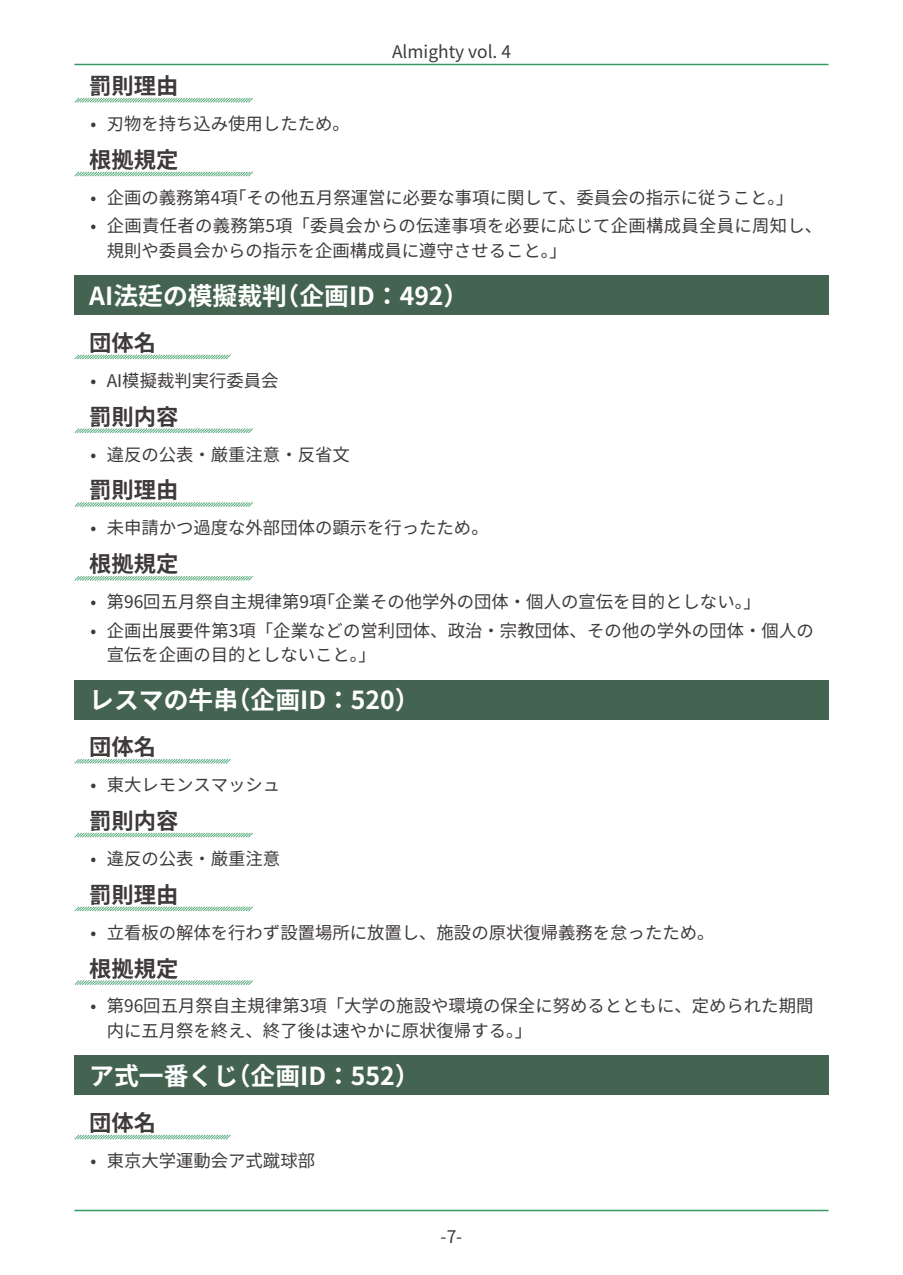
<style>
.page{position:relative;width:903px;height:1275px;background:#fff}
.page>*{position:absolute;margin:0;border:0;box-sizing:border-box;transform-origin:0 0}
.t1{font:700 24.85px "Source Han Sans JP";color:#fff}
.t2{font:700 22.4px "Source Han Sans JP";color:#3e3a39}
.t3{font:17.32px "Source Han Sans JP";color:#3e3a39}
.t4{font:17.32px "Source Han Sans JP";letter-spacing:.02em;color:#3e3a39}
</style>
<div class="page">
<hr style="left:74px;top:64px;width:754px;height:1px;background:#35995f">
<hr style="left:74px;top:1210px;width:754px;height:1px;background:#35995f">
<svg style="left:74px;top:97px;width:179px;height:6px"></svg>
<svg style="left:74px;top:171px;width:179px;height:6px"></svg>
<div style="left:74px;top:275px;width:754px;height:40px;background:#446451"></div>
<svg style="left:74px;top:354px;width:157px;height:6px"></svg>
<svg style="left:74px;top:428px;width:179px;height:6px"></svg>
<svg style="left:74px;top:502px;width:179px;height:5px"></svg>
<svg style="left:74px;top:576px;width:179px;height:5px"></svg>
<div style="left:74px;top:680px;width:754px;height:39px;background:#446451"></div>
<svg style="left:74px;top:759px;width:157px;height:5px"></svg>
<svg style="left:74px;top:832px;width:179px;height:6px"></svg>
<svg style="left:74px;top:906px;width:179px;height:6px"></svg>
<svg style="left:74px;top:980px;width:179px;height:5px"></svg>
<div style="left:74px;top:1055px;width:754px;height:40px;background:#446451"></div>
<svg style="left:74px;top:1134px;width:157px;height:6px"></svg>
<p class="t3" style="left:392px;top:42px;width:120px">Almighty vol 4.</p>
<p class="t2" style="left:89px;top:73px;width:91px">罰則理由</p>
<p class="t3" style="left:107px;top:114px;width:245px">刃物を持ち込み使用したため。</p>
<p class="t3" style="left:91px;top:114px;width:7px">•</p>
<p class="t2" style="left:89px;top:147px;width:91px">根拠規定</p>
<p class="t3" style="left:107px;top:188px;width:688px">企画の義務第 「項4 その他五月祭運営に必要な事項に関して、委員会の指示に従うこと「。</p>
<p class="t3" style="left:91px;top:188px;width:7px">•</p>
<p class="t3" style="left:91px;top:216px;width:7px">•</p>
<p class="t4" style="left:107px;top:216px;width:717px">企画責任者の義務第項5 「委員会からの伝達事項を必要に応じて企画構成員全員に周知し、</p>
<p class="t3" style="left:107px;top:241px;width:462px">規則や委員会からの指示を企画構成員に遵守させること「。</p>
<h1 class="t1" style="left:275px;top:281px;width:195px">（企画ID：492(</h1>
<h1 class="t1" style="left:89px;top:281px;width:199px">AI法廷の模擬裁判</h1>
<p class="t2" style="left:89px;top:330px;width:68px">団体名</p>
<p class="t3" style="left:107px;top:371px;width:173px">AI模擬裁判実行委員会</p>
<p class="t3" style="left:91px;top:371px;width:7px">•</p>
<p class="t2" style="left:89px;top:404px;width:91px">罰則内容</p>
<p class="t3" style="left:107px;top:444px;width:245px">違反の公表・厳重注意・反省文</p>
<p class="t3" style="left:91px;top:444px;width:7px">•</p>
<p class="t2" style="left:89px;top:478px;width:91px">罰則理由</p>
<p class="t3" style="left:107px;top:518px;width:383px">未申請かつ過度な外部団体の顕示を行ったため。</p>
<p class="t3" style="left:91px;top:518px;width:7px">•</p>
<p class="t2" style="left:89px;top:551px;width:91px">根拠規定</p>
<p class="t3" style="left:107px;top:592px;width:655px">第96回五月祭自主規律第 「項9 企業その他学外の団体・個人の宣伝を目的としない「。</p>
<p class="t3" style="left:91px;top:592px;width:7px">•</p>
<p class="t3" style="left:91px;top:620px;width:7px">•</p>
<p class="t3" style="left:107px;top:620px;width:709px">企画出展要件第項3 「企業などの営利団体、政治・宗教団体、その他の学外の団体・個人の</p>
<p class="t3" style="left:107px;top:645px;width:271px">宣伝を企画の目的としないこと「。</p>
<h1 class="t1" style="left:226px;top:686px;width:195px">（企画ID：520(</h1>
<h1 class="t1" style="left:89px;top:686px;width:150px">レスマの牛串</h1>
<p class="t2" style="left:89px;top:734px;width:68px">団体名</p>
<p class="t3" style="left:107px;top:775px;width:175px">東大レモンスマッシュ</p>
<p class="t3" style="left:91px;top:775px;width:7px">•</p>
<p class="t2" style="left:89px;top:808px;width:91px">罰則内容</p>
<p class="t3" style="left:107px;top:849px;width:175px">違反の公表・厳重注意</p>
<p class="t3" style="left:91px;top:849px;width:7px">•</p>
<p class="t2" style="left:89px;top:882px;width:91px">罰則理由</p>
<p class="t3" style="left:107px;top:922px;width:609px">立看板の解体を行わず設置場所に放置し、施設の原状復帰義務を怠ったため。</p>
<p class="t3" style="left:91px;top:922px;width:7px">•</p>
<p class="t2" style="left:89px;top:956px;width:91px">根拠規定</p>
<p class="t3" style="left:107px;top:996px;width:708px">第96回五月祭自主規律第項3 「大学の施設や環境の保全に努めるとともに、定められた期間</p>
<p class="t3" style="left:91px;top:996px;width:7px">•</p>
<p class="t3" style="left:107px;top:1021px;width:427px">内に五月祭を終え、終了後は速やかに原状復帰する「。</p>
<h1 class="t1" style="left:226px;top:1062px;width:195px">（企画ID：552(</h1>
<h1 class="t1" style="left:89px;top:1062px;width:150px">ア式一番くじ</h1>
<p class="t2" style="left:89px;top:1110px;width:68px">団体名</p>
<p class="t3" style="left:107px;top:1151px;width:210px">東京大学運動会ア式蹴球部</p>
<p class="t3" style="left:91px;top:1151px;width:7px">•</p>
<p class="t3" style="left:441px;top:1227px;width:23px">-7-</p>
</div>
